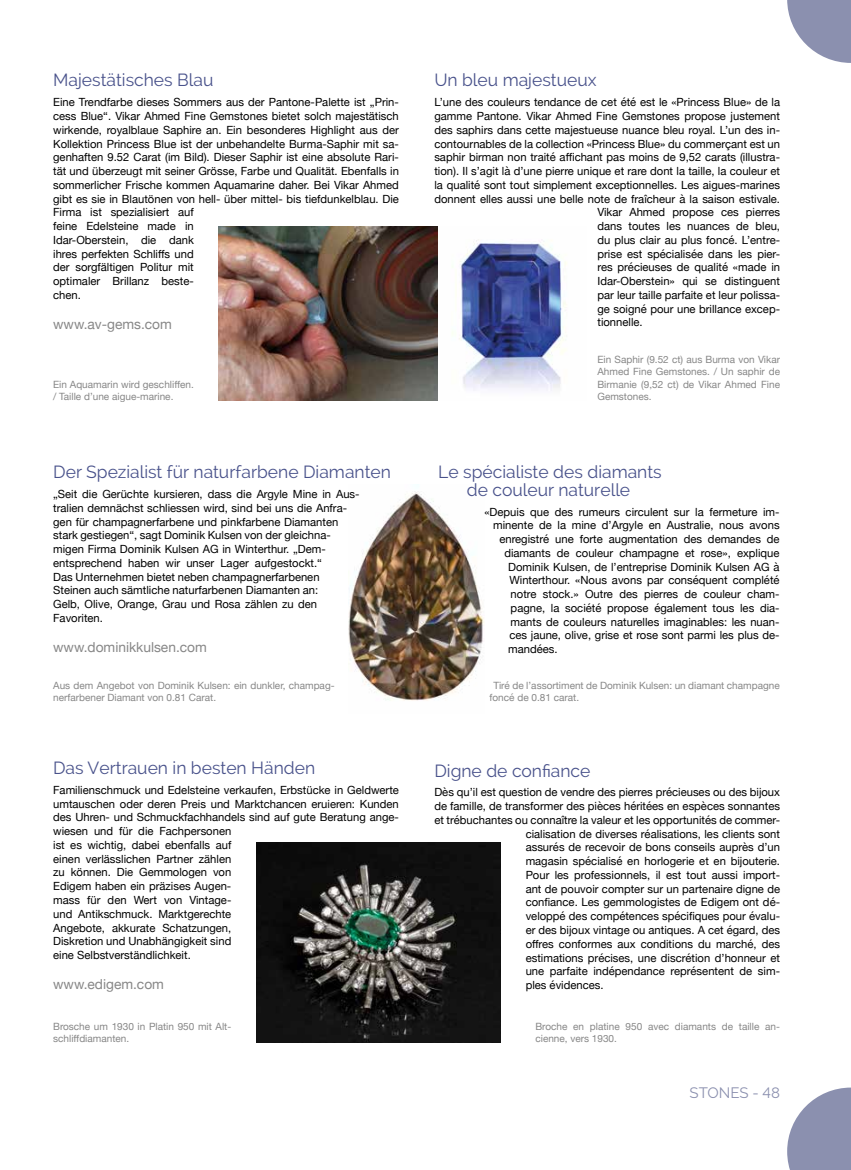
<style>
.page{position:relative;width:851px;height:1170px;background:#fff}
.page>*{position:absolute;margin:0;border:0;box-sizing:border-box;transform-origin:0 0}
.t1{font:17.5px/17.5px "Raleway";color:#49528b;text-align:center}
.t2{font:15px "Raleway";letter-spacing:-.005em;color:#8b90af}
.t3{font:13.75px "Helvetica Neue";color:#878787}
.t4{font:11.25px/13.8px "Helvetica Neue";color:#000}
.t5{font:10px/12.5px "Helvetica Neue";color:#878787}
</style>
<div class="page">
<svg style="left:787px;top:0;width:63px;height:63px"></svg>
<svg style="left:787px;top:1087px;width:63px;height:82px"></svg>
<img style="left:256px;top:842px;width:244px;height:200px">
<img style="left:219px;top:227px;width:348px;height:173px">
<img style="left:348px;top:484px;width:137px;height:217px">
<h1 class="t1" style="left:53px;top:71px;width:162px">Majestätisches Blau</h1>
<p class="t4" style="left:53px;top:96px;width:347px">Eine Trendfarbe dieses Sommers aus der Pantone-Palette ist „Prin&shy;cess Blue“. Vikar Ahmed Fine Gemstones bietet solch majestätisch wirkende, royalblaue Saphire an. Ein besonderes Highlight aus der Kollektion Princess Blue ist der unbehandelte Burma-Saphir mit sa&shy;genhaften 9.52 Carat (im Bild). Dieser Saphir ist eine absolute Rari&shy;tät und überzeugt mit seiner Grösse, Farbe und Qualität. Ebenfalls in sommerlicher Frische kommen Aquamarine daher. Bei Vikar Ahmed gibt es sie in Blautönen von hell- über mittel- bis tiefdunkelblau. Die Firma ist spezialisiert auf<br>feine Edelsteine made in<br>Idar-Oberstein, die dank<br>ihres perfekten Schliffs und<br>der sorgfältigen Politur mit<br>optimaler Brillanz beste-<br>chen.</p>
<p class="t3" style="left:53px;top:314px;width:120px">www.av-gems.com</p>
<p class="t5" style="left:53px;top:378px;width:142px">Ein Aquamarin wird geschliffen. / Taille d’une aigue-marine.</p>
<h1 class="t1" style="left:53px;top:463px;width:339px">Der Spezialist für naturfarbene Diamanten</h1>
<p class="t4" style="left:53px;top:488px;width:308px">„Seit die Gerüchte kursieren, dass die Argyle Mine in Aus&shy;tralien demnächst schliessen wird, sind bei uns die Anfra&shy;gen für champagnerfarbene und pinkfarbene Diamanten stark gestiegen“, sagt Dominik Kulsen von der gleichna&shy;migen Firma Dominik Kulsen AG in Winterthur. „Dem&shy;entsprechend haben wir unser Lager aufgestockt.“<br>Das Unternehmen bietet neben champagnerfarbenen Steinen auch sämtliche naturfarbenen Diamanten an:<br>Gelb, Olive, Orange, Grau und Rosa zählen zu den Favoriten.</p>
<p class="t3" style="left:53px;top:637px;width:155px">www.dominikkulsen.com</p>
<p class="t5" style="left:53px;top:679px;width:283px">Aus dem Angebot von Dominik Kulsen: ein dunkler, champag&shy;nerfarbener Diamant von 0.81 Carat.</p>
<h1 class="t1" style="left:53px;top:759px;width:263px">Das Vertrauen in besten Händen</h1>
<p class="t4" style="left:53px;top:783px;width:347px">Familienschmuck und Edelsteine verkaufen, Erbstücke in Geldwerte umtauschen oder deren Preis und Marktchancen eruieren: Kunden des Uhren- und Schmuckfachhandels sind auf gute Beratung ange&shy;wiesen und für die Fachpersonen<br>ist es wichtig, dabei ebenfalls auf<br>einen verlässlichen Partner zählen<br>zu können. Die Gemmologen von<br>Edigem haben ein präzises Augen-<br>mass für den Wert von Vintage-<br>und Antikschmuck. Marktgerechte<br>Angebote, akkurate Schatzungen,<br>Diskretion und Unabhängigkeit sind<br>eine Selbstverständlichkeit.</p>
<p class="t3" style="left:53px;top:974px;width:112px">www.edigem.com</p>
<h1 class="t1" style="left:434px;top:71px;width:164px">Un bleu majestueux</h1>
<p class="t4" style="left:434px;top:96px;width:347px">L’une des couleurs tendance de cet été est le «Princess Blue» de la</p>
<p class="t4" style="left:434px;top:110px;width:347px">gamme Pantone. Vikar Ahmed Fine Gemstones propose justement</p>
<p class="t4" style="left:434px;top:123px;width:347px">des saphirs dans cette majestueuse nuance bleu royal. L’un des in-</p>
<p class="t4" style="left:434px;top:137px;width:347px">contournables de la collection «Princess Blue» du commerçant est un</p>
<p class="t4" style="left:434px;top:151px;width:347px">saphir birman non traité affichant pas moins de 9,52 carats (illustra-</p>
<p class="t4" style="left:434px;top:165px;width:347px">tion). Il s’agit là d’une pierre unique et rare dont la taille, la couleur et</p>
<p class="t4" style="left:434px;top:178px;width:347px">la qualité sont tout simplement exceptionnelles. Les aigues-marines</p>
<p class="t4" style="left:434px;top:192px;width:347px">donnent elles aussi une belle note de fraîcheur à la saison estivale.</p>
<p class="t4" style="left:597px;top:206px;width:184px">Vikar Ahmed propose ces pierres</p>
<p class="t4" style="left:597px;top:220px;width:184px">dans toutes les nuances de bleu,</p>
<p class="t4" style="left:597px;top:233px;width:184px">du plus clair au plus foncé. L’entre-</p>
<p class="t4" style="left:597px;top:247px;width:184px">prise est spécialisée dans les pier-</p>
<p class="t4" style="left:597px;top:261px;width:184px">res précieuses de qualité «made in</p>
<p class="t4" style="left:597px;top:275px;width:184px">Idar-Oberstein» qui se distinguent</p>
<p class="t4" style="left:597px;top:288px;width:184px">par leur taille parfaite et leur polissa-</p>
<p class="t4" style="left:597px;top:302px;width:184px">ge soigné pour une brillance excep-</p>
<p class="t4" style="left:597px;top:316px;width:47px">tionnelle.</p>
<p class="t5" style="left:597px;top:353px;width:184px;text-align:justify">Ein Saphir (9.52 ct) aus Burma von Vikar Ahmed Fine Gemstones. / Un saphir de Birmanie (9,52 ct) de Vikar Ahmed Fine Gemstones.</p>
<h1 class="t1" style="left:438px;top:463px;width:225px">Le spécialiste des diamants de couleur naturelle</h1>
<p class="t4" style="left:484px;top:505px;width:297px">«Depuis que des rumeurs circulent sur la fermeture im-</p>
<p class="t4" style="left:493px;top:519px;width:288px">minente de la mine d’Argyle en Australie, nous avons</p>
<p class="t4" style="left:499px;top:533px;width:282px">enregistré une forte augmentation des demandes de</p>
<p class="t4" style="left:504px;top:546px;width:277px">diamants de couleur champagne et rose», explique</p>
<p class="t4" style="left:508px;top:560px;width:273px">Dominik Kulsen, de l’entreprise Dominik Kulsen AG à</p>
<p class="t4" style="left:509px;top:574px;width:272px">Winterthour. «Nous avons par conséquent complété</p>
<p class="t4" style="left:510px;top:587px;width:270px">notre stock.» Outre des pierres de couleur cham-</p>
<p class="t4" style="left:510px;top:601px;width:270px">pagne, la société propose également tous les dia-</p>
<p class="t4" style="left:510px;top:615px;width:270px">mants de couleurs naturelles imaginables: les nuan-</p>
<p class="t4" style="left:509px;top:629px;width:271px">ces jaune, olive, grise et rose sont parmi les plus de-</p>
<p class="t4" style="left:508px;top:642px;width:51px">mandées.</p>
<p class="t5" style="left:489px;top:679px;width:291px;text-indent:4px">Tiré de l’assortiment de Dominik Kulsen: un diamant champagne foncé de 0.81 carat.</p>
<h1 class="t1" style="left:434px;top:761px;width:158px">Digne de confiance</h1>
<p class="t4" style="left:434px;top:786px;width:347px">Dès qu’il est question de vendre des pierres précieuses ou des bijoux</p>
<p class="t4" style="left:434px;top:799px;width:347px">de famille, de transformer des pièces héritées en espèces sonnantes</p>
<p class="t4" style="left:434px;top:813px;width:347px">et trébuchantes ou connaître la valeur et les opportunités de commer-</p>
<p class="t4" style="left:525px;top:827px;width:256px">cialisation de diverses réalisations, les clients sont</p>
<p class="t4" style="left:525px;top:841px;width:256px">assurés de recevoir de bons conseils auprès d’un</p>
<p class="t4" style="left:525px;top:854px;width:256px">magasin spécialisé en horlogerie et en bijouterie.</p>
<p class="t4" style="left:525px;top:868px;width:256px">Pour les professionnels, il est tout aussi import-</p>
<p class="t4" style="left:525px;top:882px;width:256px">ant de pouvoir compter sur un partenaire digne de</p>
<p class="t4" style="left:525px;top:896px;width:256px">confiance. Les gemmologistes de Edigem ont dé-</p>
<p class="t4" style="left:525px;top:909px;width:256px">veloppé des compétences spécifiques pour évalu-</p>
<p class="t4" style="left:525px;top:923px;width:256px">er des bijoux vintage ou antiques. A cet égard, des</p>
<p class="t4" style="left:525px;top:937px;width:256px">offres conformes aux conditions du marché, des</p>
<p class="t4" style="left:525px;top:951px;width:256px">estimations précises, une discrétion d’honneur et</p>
<p class="t4" style="left:525px;top:964px;width:256px">une parfaite indépendance représentent de sim-</p>
<p class="t4" style="left:525px;top:978px;width:79px">ples évidences.</p>
<p class="t5" style="left:53px;top:1020px;width:180px">Brosche um 1930 in Platin 950 mit Alt&shy;schliffdiamanten.</p>
<p class="t5" style="left:535px;top:1020px;width:246px">Broche en platine 950 avec diamants de taille an&shy;cienne, vers 1930.</p>
<h2 class="t2" style="left:689px;top:1083px;width:92px">STONES - 48</h2>
</div>
